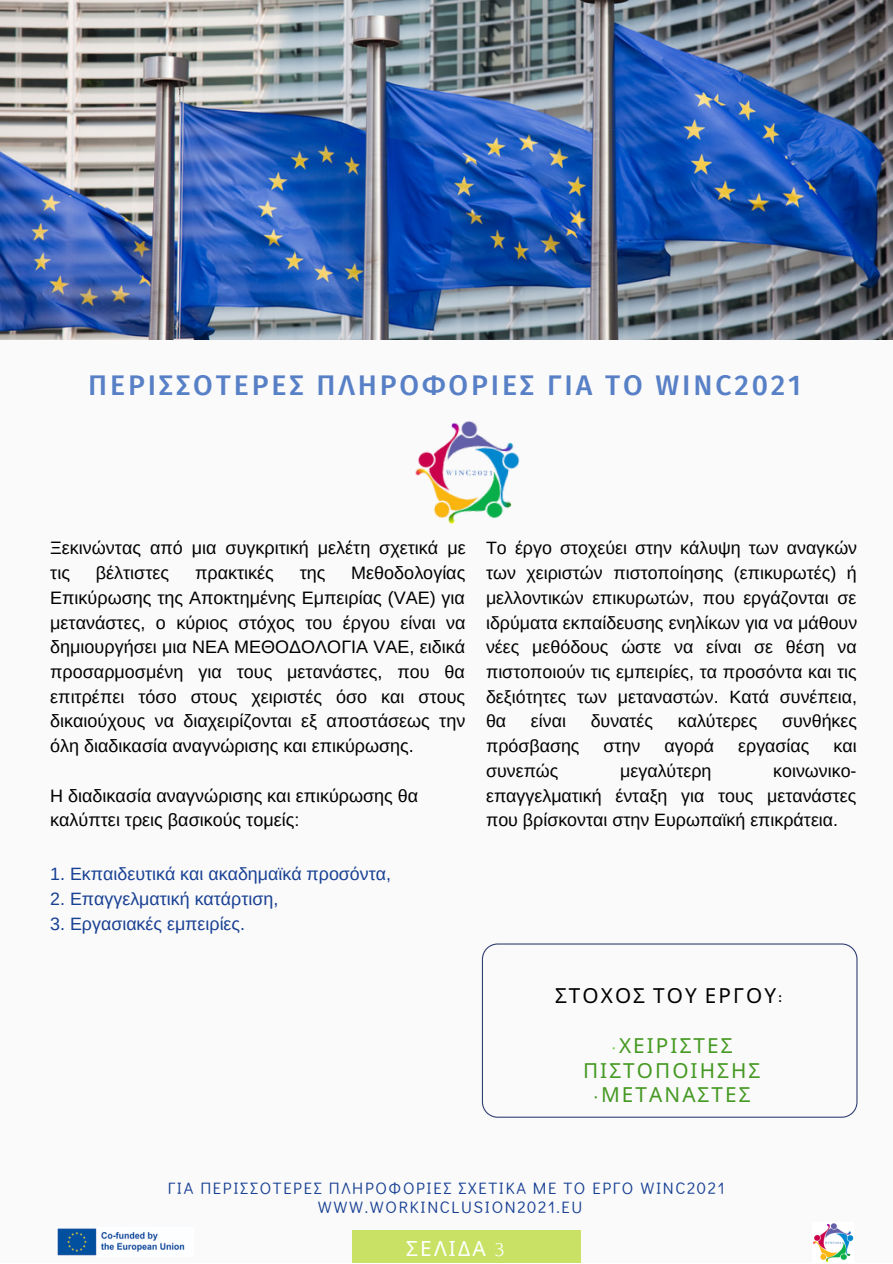
<style>
.page{position:relative;width:893px;height:1264px;background:#fff}
.page>*{position:absolute;margin:0;border:0;box-sizing:border-box;transform-origin:0 0}
.t1{font:500 28.5px "Fira Sans";letter-spacing:.1em;color:#5880c6}
.t2{font:21px "Noto Sans";letter-spacing:.1em;color:#fff}
.t3{font:20.7px/24.8px "Noto Sans";letter-spacing:.1em;color:#459922;text-align:center}
.t4{font:20.7px "Noto Sans";letter-spacing:.1em;color:#000}
.t5{font:18px/24.8px "Arimo";color:#000}
.t6{font:17.85px/24.8px "Arimo";color:#000;text-align:justify}
.t7{font:17.85px "Arimo";color:#184093}
.t8{font:16.5px/19px "Didact Gothic";letter-spacing:.1em;color:#184093;text-align:center}
.s1{font-family:"Abhaya Libre"}
.s2{font-family:"Abhaya Libre";color:#7ed957}
.s3{font-family:"Forum"}
</style>
<div class="page">
<div style="left:0;top:0;width:892px;height:1262px;background:#fafafa"></div>
<div style="left:352px;top:1229px;width:228px;height:33px;background:#c9e265"></div>
<img style="left:813px;top:1223px;width:40px;height:39px">
<img style="left:415px;top:421px;width:105px;height:103px">
<svg style="left:482px;top:943px;width:375px;height:174px"></svg>
<img style="left:0;top:0;width:892px;height:340px">
<img style="left:57px;top:1228px;width:128px;height:28px">
<h1 class="t1" style="left:88px;top:368px;width:714px">ΠΕΡΙΣΣΟΤΕΡΕΣ ΠΛΗΡΟΦΟΡΙΕΣ ΓΙΑ ΤΟ WINC2021</h1>
<p class="t5" style="left:50px;top:535px;width:417px">Ξεκινώντας από μια συγκριτική μελέτη σχετικά με τις</p>
<p class="t5" style="left:50px;top:560px;width:417px;text-align:justify;text-indent:301px">Μεθοδολογίας Επικύρωσης της Αποκτημένης Εμπειρίας (VAE) για μετανάστες, ο κύριος στόχος του έργου είναι να δημιουργήσει μια ΝΕΑ ΜΕΘΟΔΟΛΟΓΙΑ VAE, ειδικά προσαρμοσμένη για τους μετανάστες, που θα επιτρέπει τόσο στους χειριστές όσο και στους δικαιούχους να διαχειρίζονται εξ αποστάσεως την όλη διαδικασία αναγνώρισης και επικύρωσης.</p>
<p class="t5" style="left:50px;top:783px;width:369px">Η διαδικασία αναγνώρισης και επικύρωσης θα καλύπτει τρεις βασικούς τομείς:</p>
<p class="t7" style="left:50px;top:864px;width:342px">1. Εκπαιδευτικά και ακαδημαϊκά προσόντα,</p>
<p class="t7" style="left:50px;top:889px;width:229px">2. Επαγγελματική κατάρτιση,</p>
<p class="t7" style="left:50px;top:913px;width:196px">3. Εργασιακές εμπειρίες.</p>
<p class="t5" style="left:96px;top:560px;width:75px">βέλτιστες</p>
<p class="t5" style="left:195px;top:560px;width:80px">πρακτικές</p>
<p class="t5" style="left:300px;top:560px;width:27px">της</p>
<p class="t6" style="left:486px;top:535px;width:373px">Το έργο στοχεύει στην κάλυψη των αναγκών των χειριστών πιστοποίησης (επικυρωτές) ή μελλοντικών επικυρωτών, που εργάζονται σε ιδρύματα εκπαίδευσης ενηλίκων για να μάθουν νέες μεθόδους ώστε να είναι σε θέση να πιστοποιούν τις εμπειρίες, τα προσόντα και τις δεξιότητες των μεταναστών. Κατά συνέπεια, θα</p>
<p class="t6" style="left:531px;top:709px;width:37px">είναι</p>
<p class="t6" style="left:590px;top:709px;width:64px">δυνατές</p>
<p class="t6" style="left:677px;top:709px;width:81px">καλύτερες</p>
<p class="t6" style="left:782px;top:709px;width:76px">συνθήκες</p>
<p class="t6" style="left:486px;top:733px;width:95px">πρόσβασης</p>
<p class="t6" style="left:603px;top:733px;width:38px">στην</p>
<p class="t6" style="left:664px;top:733px;width:51px">αγορά</p>
<p class="t6" style="left:738px;top:733px;width:73px">εργασίας</p>
<p class="t6" style="left:833px;top:733px;width:25px">και</p>
<p class="t6" style="left:486px;top:758px;width:74px">συνεπώς</p>
<p class="t6" style="left:620px;top:758px;width:93px">μεγαλύτερη</p>
<p class="t6" style="left:486px;top:758px;width:372px;text-indent:287px">κοινωνικο&shy;επαγγελματική ένταξη για τους μετανάστες που βρίσκονται στην Ευρωπαϊκή επικράτεια.</p>
<p class="t4" style="left:555px;top:981px;width:229px">ΣΤΟΧΟΣ ΤΟΥ ΕΡΓΟΥ<span class="s1">:</span></p>
<p class="t3" style="left:583px;top:1032px;width:179px"><span class="s2">·</span>ΧΕΙΡΙΣΤΕΣ<br>ΠΙΣΤΟΠΟΙΗΣΗΣ <span class="s1">·</span>ΜΕΤΑΝΑΣΤΕΣ</p>
<p class="t8" style="left:168px;top:1178px;width:558px">ΓΙΑ ΠΕΡΙΣΣΟΤΕΡΕΣ ΠΛΗΡΟΦΟΡΙΕΣ ΣΧΕΤΙΚΑ ΜΕ ΤΟ ΕΡΓΟ WINC2021<br>WWW.WORKINCLUSION2021.EU</p>
<p class="t2" style="left:406px;top:1233px;width:100px">ΣΕΛΙΔΑ <span class="s3">3</span></p>
</div>
